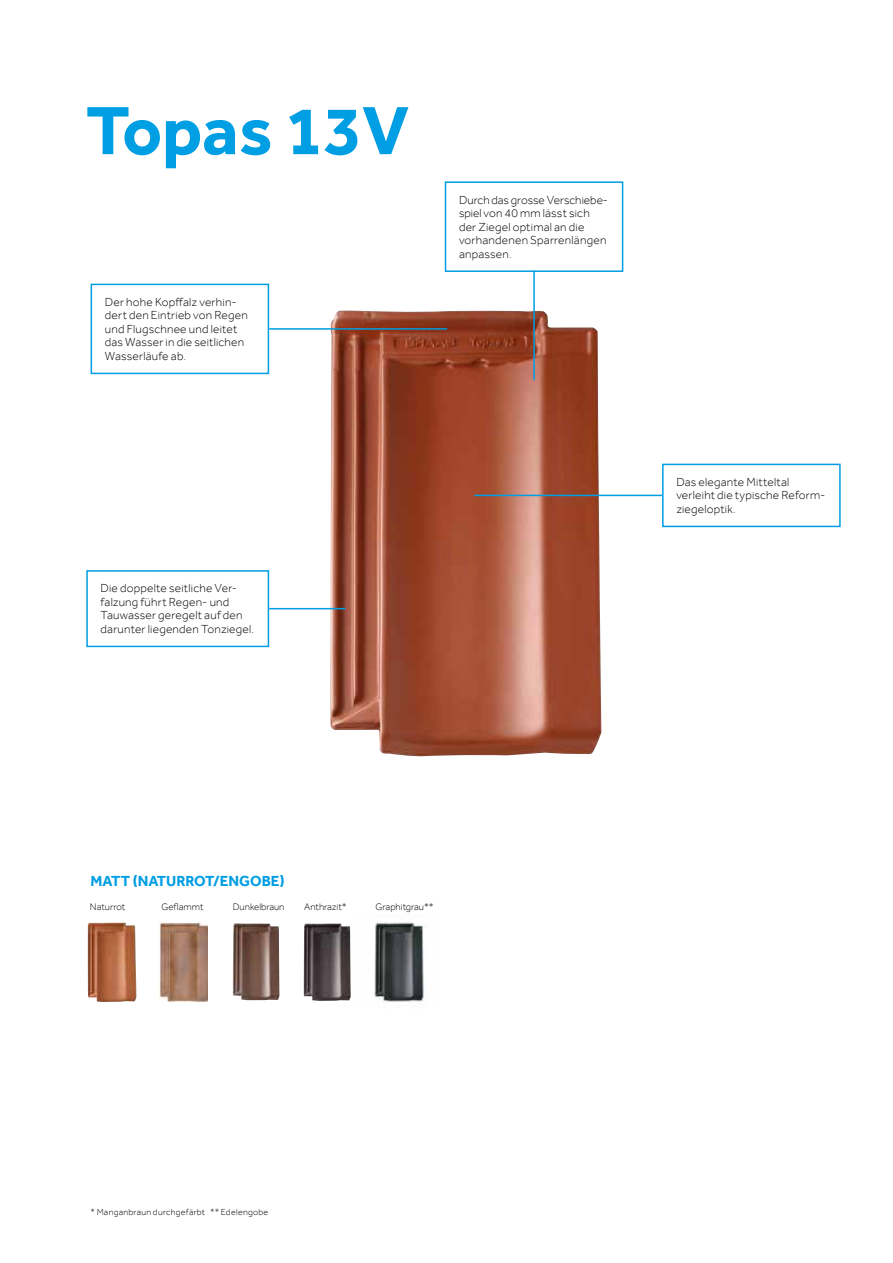
<style>
.page{position:relative;width:893px;height:1263px;background:#fff}
.page>*{position:absolute;margin:0;border:0;box-sizing:border-box;transform-origin:0 0}
.t1{font:700 70.5px "Effra";color:#009ee3}
.t2{font:700 15px "Effra";color:#009ee3}
.t3{font:300 12px/13.5px "Effra";letter-spacing:.015em;color:#000}
.t4{font:300 9.75px "Effra";color:#000}
.t5{font:300 9px "Effra";letter-spacing:.03em;color:#000}
</style>
<div class="page">
<img style="left:330px;top:310px;width:271px;height:446px">
<div style="left:445px;top:181px;width:178px;height:91px;border:2px solid #009ee3"></div>
<hr style="left:533px;top:270px;width:2px;height:110px;background:#009ee3">
<div style="left:662px;top:464px;width:179px;height:63px;border:2px solid #009ee3"></div>
<hr style="left:474px;top:495px;width:188px;height:1px;background:#009ee3">
<div style="left:91px;top:284px;width:178px;height:90px;border:2px solid #009ee3"></div>
<hr style="left:269px;top:328px;width:178px;height:2px;background:#009ee3">
<div style="left:86px;top:570px;width:183px;height:77px;border:2px solid #009ee3"></div>
<hr style="left:269px;top:608px;width:76px;height:1px;background:#009ee3">
<img style="left:160px;top:922px;width:48px;height:79px">
<img style="left:233px;top:923px;width:46px;height:77px">
<img style="left:304px;top:923px;width:47px;height:78px">
<img style="left:374px;top:922px;width:53px;height:80px">
<img style="left:88px;top:922px;width:48px;height:80px">
<h1 class="t1" style="left:86px;top:89px;width:325px">Topas 13V</h1>
<p class="t3" style="left:105px;top:295px;width:145px">Der hohe Kopffalz verhin&shy;dert den Eintrieb von Regen und Flugschnee und leitet das Wasser in die seitlichen<br>Wasserläufe ab.</p>
<p class="t3" style="left:459px;top:193px;width:149px">Durch das grosse Verschiebe--- spiel von 40 mm lässt sich der Ziegel optimal an die vorhandenen Sparrenlängen anpassen.</p>
<p class="t3" style="left:101px;top:581px;width:155px">Die doppelte seitliche Ver&shy;falzung führt Regen- und<br>Tauwasser geregelt auf den darunter liegenden Tonziegel.</p>
<p class="t3" style="left:676px;top:475px;width:149px">Das elegante Mitteltal verleiht die typische Reform&shy;ziegeloptik.</p>
<p class="t2" style="left:91px;top:872px;width:195px">MATT (NATURROT/ENGOBE)</p>
<p class="t4" style="left:90px;top:901px;width:37px">Naturrot</p>
<p class="t4" style="left:161px;top:901px;width:44px">Geflammt</p>
<p class="t4" style="left:233px;top:901px;width:53px">Dunkelbraun</p>
<p class="t4" style="left:304px;top:901px;width:44px">Anthrazit*</p>
<p class="t4" style="left:376px;top:901px;width:60px">Graphitgrau**</p>
<p class="t5" style="left:91px;top:1206px;width:179px">* Manganbraun durchgefärbt ** Edelengobe</p>
</div>
